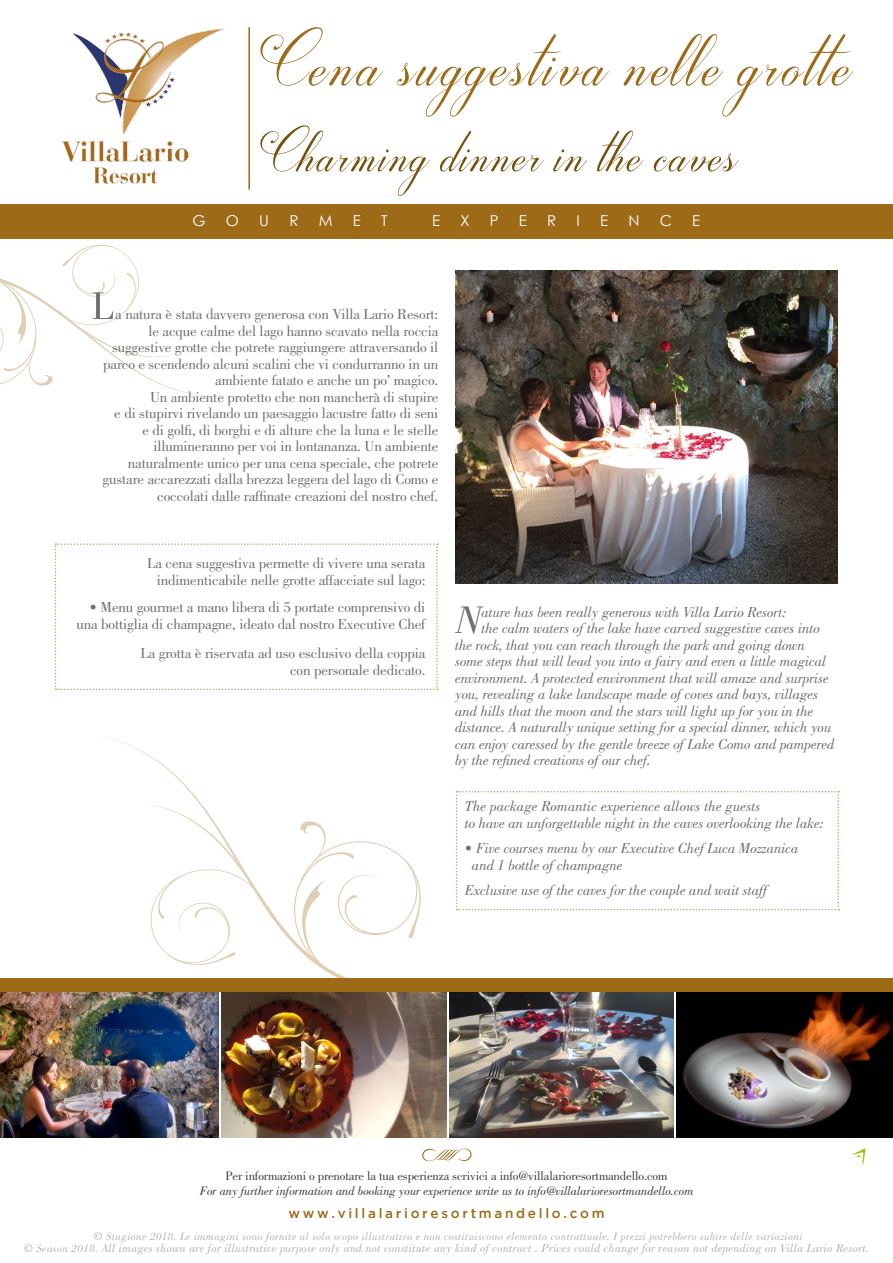
<style>
.page{position:relative;width:893px;height:1263px;background:#fff}
.page>*{position:absolute;margin:0;border:0;box-sizing:border-box;transform-origin:0 0}
.t1{font:78px "Darleston";letter-spacing:.04em;color:#9d6b17}
.t2{font:61.5px "Darleston";letter-spacing:.03em;color:#76510e}
.t3{font:italic 39.75px "Bodoni";color:#706f6f}
.t4{font:15px/16.5px "Bodoni";letter-spacing:-.01em;color:#706f6f;text-align:right}
.t5{font:italic 15px/16.5px "Bodoni";letter-spacing:-.01em;color:#706f6f}
.t6{font:15px "Century Gothic";color:#fff}
.t7{font:500 13.5px "Gotham";letter-spacing:.2em;color:#9d6b17}
.t8{font:italic 12.75px "Bodoni";letter-spacing:-.01em;color:#3c3c3b}
.t9{font:12.75px "Bodoni";letter-spacing:-.01em;color:#3c3c3b}
.t10{font:italic 12px "Bodoni";letter-spacing:.02em;color:#b3b2b2}
.t11{font:italic 11.25px "Bodoni";letter-spacing:.03em;color:#b3b2b2}
.s1{font-size:11.25px}
</style>
<div class="page">
<img style="left:61px;top:28px;width:164px;height:156px">
<hr style="left:248px;top:27px;width:2px;height:163px;background:#9d6b17">
<svg style="left:422px;top:1148px;width:50px;height:13px"></svg>
<svg style="left:852px;top:1148px;width:14px;height:17px"></svg>
<svg style="left:149px;top:804px;width:272px;height:174px"></svg>
<div style="left:0;top:205px;width:893px;height:34px;background:#9d6b17"></div>
<img style="left:677px;top:992px;width:216px;height:146px">
<img style="left:450px;top:992px;width:223px;height:146px">
<img style="left:0;top:992px;width:218px;height:146px">
<img style="left:222px;top:992px;width:224px;height:146px">
<img style="left:455px;top:271px;width:383px;height:312px">
<svg style="left:55px;top:543px;width:383px;height:147px"></svg>
<svg style="left:456px;top:791px;width:383px;height:119px"></svg>
<div style="left:0;top:978px;width:893px;height:14px;background:#9d6b17"></div>
<svg style="left:0;top:244px;width:222px;height:152px"></svg>
<h1 class="t1" style="left:260px;top:17px;width:594px">Cena suggestiva nelle grotte</h1>
<h2 class="t2" style="left:260px;top:117px;width:480px">Charming dinner in the caves</h2>
<p class="t6" style="left:193px;top:212px;width:15px">G</p>
<p class="t6" style="left:226px;top:212px;width:15px">O</p>
<p class="t6" style="left:259px;top:212px;width:11px">U</p>
<p class="t6" style="left:289px;top:212px;width:11px">R</p>
<p class="t6" style="left:319px;top:212px;width:15px">M</p>
<p class="t6" style="left:353px;top:212px;width:10px">E</p>
<p class="t6" style="left:381px;top:212px;width:8px">T</p>
<p class="t6" style="left:432px;top:212px;width:10px">E</p>
<p class="t6" style="left:460px;top:212px;width:11px">X</p>
<p class="t6" style="left:490px;top:212px;width:10px">P</p>
<p class="t6" style="left:519px;top:212px;width:10px">E</p>
<p class="t6" style="left:547px;top:212px;width:11px">R</p>
<p class="t6" style="left:577px;top:212px;width:5px">I</p>
<p class="t6" style="left:600px;top:212px;width:10px">E</p>
<p class="t6" style="left:628px;top:212px;width:13px">N</p>
<p class="t6" style="left:660px;top:212px;width:14px">C</p>
<p class="t6" style="left:692px;top:212px;width:10px">E</p>
<p class="t4" style="left:103px;top:306px;width:337px">a natura è stata davvero generosa con Villa Lario Resort: le acque calme del lago hanno scavato nella roccia suggestive grotte che potrete raggiungere attraversando il parco e scendendo alcuni scalini che vi condurranno in un ambiente fatato e anche un po’ magico.<br>Un ambiente protetto che non mancherà di stupire<br>e di stupirvi rivelando un paesaggio lacustre fatto di seni<br>e di golfi, di borghi e di alture che la luna e le stelle illumineranno per voi in lontananza. Un ambiente naturalmente unico per una cena speciale, che potrete gustare accarezzati dalla brezza leggera del lago di Como e coccolati dalle raffinate creazioni del nostro chef.</p>
<p class="t4" style="left:147px;top:555px;width:280px">La cena suggestiva permette di vivere una serata indimenticabile nelle grotte affacciate sul lago:</p>
<p class="t4" style="left:76px;top:599px;width:350px">• Menu gourmet a mano libera di 5 portate comprensivo di una bottiglia di champagne, ideato dal nostro Executive Chef</p>
<p class="t4" style="left:141px;top:645px;width:286px">La grotta è riservata ad uso esclusivo della coppia con personale dedicato.</p>
<h3 class="t3" style="left:455px;top:598px;width:28px">N</h3>
<p class="t5" style="left:481px;top:603px;width:306px">ature has been really generous with Villa Lario Resort:</p>
<p class="t5" style="left:481px;top:620px;width:340px">the calm waters of the lake have carved suggestive caves into</p>
<p class="t5" style="left:455px;top:636px;width:351px">the rock, that you can reach through the park and going down</p>
<p class="t5" style="left:455px;top:653px;width:373px">some steps that will lead you into a fairy and even a little magical</p>
<p class="t5" style="left:455px;top:669px;width:375px">environment. A protected environment that will amaze and surprise</p>
<p class="t5" style="left:455px;top:686px;width:364px">you, revealing a lake landscape made of coves and bays, villages</p>
<p class="t5" style="left:455px;top:702px;width:360px">and hills that the moon and the stars will light up for you in the</p>
<p class="t5" style="left:455px;top:719px;width:378px">distance. A naturally unique setting for a special dinner, which you</p>
<p class="t5" style="left:455px;top:735px;width:381px">can enjoy caressed by the gentle breeze of Lake Como and pampered</p>
<p class="t5" style="left:455px;top:752px;width:197px">by the refined creations of our chef.</p>
<p class="t5" style="left:465px;top:798px;width:360px">The package Romantic experience allows the guests<br>to have an unforgettable night in the caves overlooking the lake:</p>
<p class="t5" style="left:472px;top:840px;width:328px;text-indent:-7px">• Five courses menu by our Executive Chef Luca Mozzanica and 1 bottle of champagne</p>
<p class="t5" style="left:465px;top:881px;width:304px">Exclusive use of the caves for the couple and wait staff</p>
<p class="t9" style="left:226px;top:1169px;width:443px">Per informazioni o prenotare la tua esperienza scrivici a info@villalarioresortmandello.com</p>
<p class="t8" style="left:199px;top:1184px;width:496px">For any further information and booking your experience write us to info@villalarioresortmandello.com</p>
<p class="t7" style="left:288px;top:1205px;width:318px">www.villalarioresortmandello.com</p>
<p class="t11" style="left:94px;top:1230px;width:710px">© Stagione 2018. Le immagini sono fornite al solo scopo illustrativo e non costituiscono elemento contrattuale. I prezzi potrebbero subire delle variazioni</p>
<p class="t10" style="left:24px;top:1241px;width:847px"><span class="s1">© Season 2018.</span> All images shown are for illustrative purpose only and not constitute any kind of contract . Prices could change for reason not depending on Villa Lario Resort.</p>
</div>
